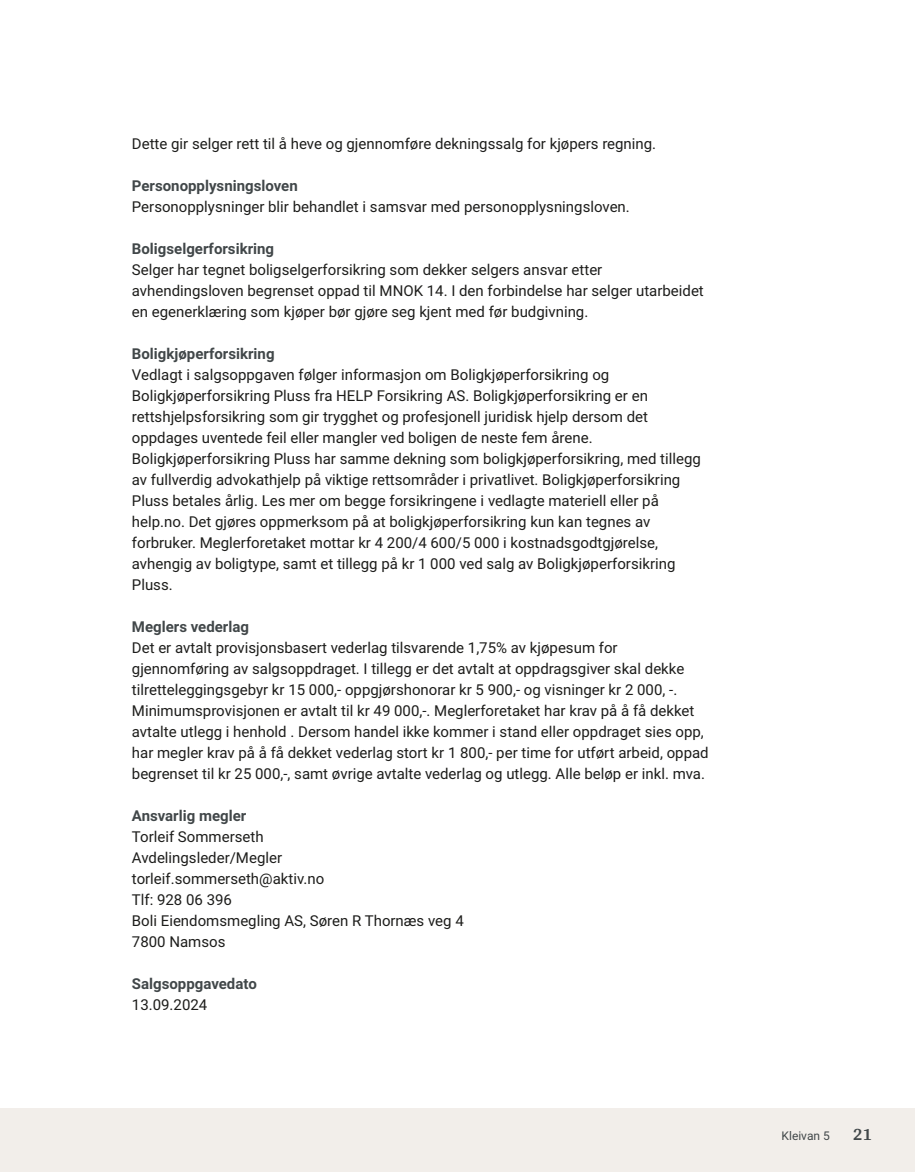
<style>
.page{position:relative;width:915px;height:1172px;background:#fff}
.page>*{position:absolute;margin:0;border:0;box-sizing:border-box;transform-origin:0 0}
.t1{font:700 18px "Arya";color:#414749}
.t2{font:15px/21px "Roboto Vitec";color:#1d1d1b}
.t3{font:700 15px "Roboto Vitec";color:#414749}
.t4{font:12px "Roboto Vitec";color:#414749}
</style>
<div class="page">
<div style="left:0;top:1108px;width:914px;height:64px;background:#f2eeea"></div>
<p class="t2" style="left:132px;top:132px;width:525px">Dette gir selger rett til å heve og gjennomføre dekningssalg for kjøpers regning.</p>
<p class="t3" style="left:132px;top:175px;width:167px">Personopplysningsloven</p>
<p class="t2" style="left:132px;top:195px;width:499px">Personopplysninger blir behandlet i samsvar med personopplysningsloven.</p>
<p class="t3" style="left:132px;top:238px;width:144px">Boligselgerforsikring</p>
<p class="t2" style="left:132px;top:258px;width:573px">Selger har tegnet boligselgerforsikring som dekker selgers ansvar etter avhendingsloven begrenset oppad til MNOK 14. I den forbindelse har selger utarbeidet en egenerklæring som kjøper bør gjøre seg kjent med før budgivning.</p>
<p class="t3" style="left:132px;top:343px;width:144px">Boligkjøperforsikring</p>
<p class="t2" style="left:132px;top:363px;width:570px">Vedlagt i salgsoppgaven følger informasjon om Boligkjøperforsikring og Boligkjøperforsikring Pluss fra HELP Forsikring AS. Boligkjøperforsikring er en rettshjelpsforsikring som gir trygghet og profesjonell juridisk hjelp dersom det oppdages uventede feil eller mangler ved boligen de neste fem årene.<br>Boligkjøperforsikring Pluss har samme dekning som boligkjøperforsikring, med tillegg av fullverdig advokathjelp på viktige rettsområder i privatlivet. Boligkjøperforsikring Pluss betales årlig. Les mer om begge forsikringene i vedlagte materiell eller på help.no. Det gjøres oppmerksom på at boligkjøperforsikring kun kan tegnes av forbruker. Meglerforetaket mottar kr 4 200/4 600/5 000 i kostnadsgodtgjørelse, avhengig av boligtype, samt et tillegg på kr 1 000 ved salg av Boligkjøperforsikring Pluss.</p>
<p class="t3" style="left:132px;top:616px;width:119px">Meglers vederlag</p>
<p class="t2" style="left:132px;top:636px;width:578px">Det er avtalt provisjonsbasert vederlag tilsvarende 1,75% av kjøpesum for gjennomføring av salgsoppdraget. I tillegg er det avtalt at oppdragsgiver skal dekke tilretteleggingsgebyr kr 15 000,‑ oppgjørshonorar kr 5 900,‑ og visninger kr 2 000, ‑.<br>Minimumsprovisjonen er avtalt til kr 49 000,‑. Meglerforetaket har krav på å få dekket avtalte utlegg i henhold . Dersom handel ikke kommer i stand eller oppdraget sies opp, har megler krav på å få dekket vederlag stort kr 1 800,‑ per time for utført arbeid, oppad begrenset til kr 25 000,‑, samt øvrige avtalte vederlag og utlegg. Alle beløp er inkl. mva.</p>
<p class="t3" style="left:132px;top:805px;width:116px">Ansvarlig megler</p>
<p class="t2" style="left:132px;top:825px;width:333px">Torleif Sommerseth<br>Avdelingsleder/Megler torleif.sommerseth@aktiv.no<br>Tlf: 928 06 396<br>Boli Eiendomsmegling AS, Søren R Thornæs veg 4<br>7800 Namsos</p>
<p class="t3" style="left:132px;top:973px;width:126px">Salgsoppgavedato</p>
<p class="t2" style="left:132px;top:993px;width:77px">13.09.2024</p>
<p class="t4" style="left:781px;top:1127px;width:50px">Kleivan 5</p>
<p class="t1" style="left:852px;top:1123px;width:21px">21</p>
</div>
